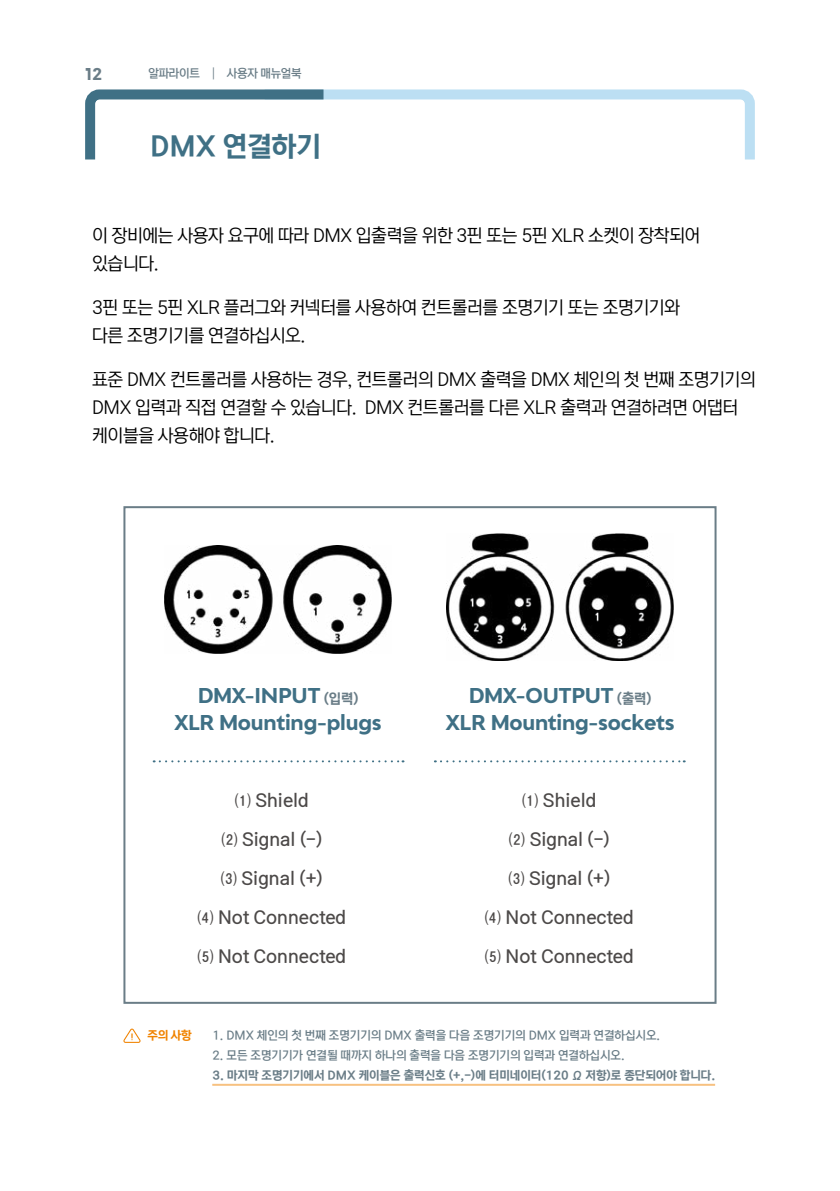
<style>
.page{position:relative;width:840px;height:1191px;background:#fff}
.page>*{position:absolute;margin:0;border:0;box-sizing:border-box;transform-origin:0 0}
.t1{font:28px "NEXON Lv 2 Gothic OTF Bold";color:#3f7085}
.t2{font:20px/27px "Adlinnaka Bold Demo";letter-spacing:-.01em;color:#3f7085;text-align:center}
.t3{font:18px/28px "NEXON Lv 2 Gothic OTF Regular";letter-spacing:-.02em;color:#000}
.t4{font:18px/38.8px "NEXON Lv 2 Gothic OTF Medium";color:#4c4948;text-align:center}
.t5{font:16px "Adlinnaka Bold Demo";color:#6a7d87}
.t6{font:12px "NEXON Lv 2 Gothic OTF Medium";color:#6a7d87}
.t7{font:12px "NEXON Lv 2 Gothic OTF Bold";color:#6a7d87}
.t8{font:12px "NEXON Lv 2 Gothic OTF Medium";letter-spacing:-.02em;color:#6a7d87}
.t9{font:12px "NEXON Lv 2 Gothic OTF Bold";color:#f08300}
.s1{font-family:"NEXON Lv 2 Gothic OTF Bold";font-size:14px;color:#6a7d87}
</style>
<div class="page">
<svg style="left:333px;top:89px;width:422px;height:71px"></svg>
<svg style="left:85px;top:89px;width:248px;height:71px"></svg>
<div style="left:123px;top:506px;width:593px;height:497px;border:2px solid #6a7d87"></div>
<svg style="left:123px;top:1028px;width:18px;height:15px"></svg>
<img style="left:164px;top:545px;width:227px;height:108px">
<svg style="left:160px;top:760px;width:243px;height:2px"></svg>
<svg style="left:434px;top:760px;width:250px;height:2px"></svg>
<hr style="left:212px;top:1083px;width:502px;height:2px;background:#f08300">
<img style="left:446px;top:533px;width:227px;height:128px">
<p class="t5" style="left:85px;top:67px;width:19px">12</p>
<p class="t8" style="left:148px;top:67px;width:155px">알파라이트 ┃ 사용자 매뉴얼북</p>
<h1 class="t1" style="left:150px;top:132px;width:172px">DMX 연결하기</h1>
<p class="t3" style="left:92px;top:222px;width:609px">이 장비에는 사용자 요구에 따라 DMX 입출력을 위한 3핀 또는 5핀 XLR 소켓이 장착되어 있습니다.</p>
<p class="t3" style="left:92px;top:294px;width:589px">3핀 또는 5핀 XLR 플러그와 커넥터를 사용하여 컨트롤러를 조명기기 또는 조명기기와 다른 조명기기를 연결하십시오.</p>
<p class="t3" style="left:92px;top:366px;width:664px">표준 DMX 컨트롤러를 사용하는 경우, 컨트롤러의 DMX 출력을 DMX 체인의 첫 번째 조명기기의<br>DMX 입력과 직접 연결할 수 있습니다. DMX 컨트롤러를 다른 XLR 출력과 연결하려면 어댑터 케이블을 사용해야 합니다.</p>
<p class="t2" style="left:174px;top:684px;width:209px">DMX-INPUT <span class="s1">(입력)<br></span>XLR Mounting-plugs</p>
<p class="t2" style="left:445px;top:684px;width:230px">DMX-OUTPUT <span class="s1">(출력)<br></span>XLR Mounting-sockets</p>
<p class="t4" style="left:197px;top:782px;width:150px">⑴ Shield<br>⑵ Signal (-)<br>⑶ Signal (+)<br>⑷ Not Connected<br>⑸ Not Connected</p>
<p class="t4" style="left:484px;top:782px;width:150px">⑴ Shield<br>⑵ Signal (-)<br>⑶ Signal (+)<br>⑷ Not Connected<br>⑸ Not Connected</p>
<p class="t9" style="left:147px;top:1029px;width:45px">주의 사항</p>
<p class="t6" style="left:212px;top:1029px;width:449px">1. DMX 체인의 첫 번째 조명기기의 DMX 출력을 다음 조명기기의 DMX 입력과 연결하십시오.</p>
<p class="t6" style="left:212px;top:1049px;width:413px">2. 모든 조명기기가 연결될 때까지 하나의 출력을 다음 조명기기의 입력과 연결하십시오.</p>
<p class="t7" style="left:212px;top:1069px;width:504px">3. 마지막 조명기기에서 DMX 케이블은 출력신호 (+,-)에 터미네이터(120 Ω 저항)로 종단되어야 합니다.</p>
</div>
